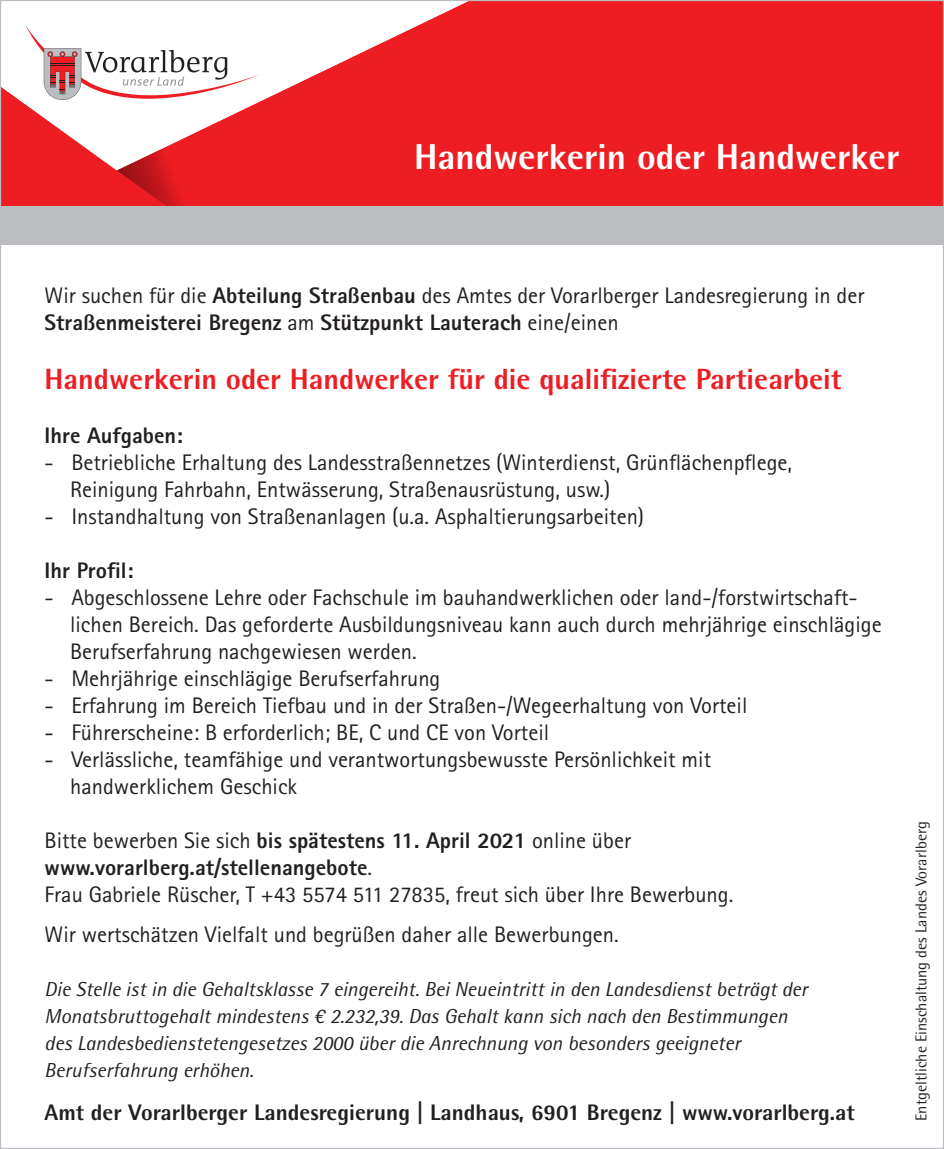
<style>
.page{position:relative;width:944px;height:1149px;background:#fff}
.page>*{position:absolute;margin:0;border:0;box-sizing:border-box;transform-origin:0 0}
.t1{font:800 36px "Rotis Semi Sans Pro";color:#fff}
.t2{font:800 29.25px "Rotis Semi Sans Pro";color:#ee1d23}
.t3{font:22.5px/27px "Rotis Sans Serif Pro";color:#231f20}
.t4{font:800 22.5px "Rotis Semi Sans Pro";color:#231f20}
.t5{font:800 22.5px "Rotis Sans Serif Pro";color:#231f20}
.t6{font:italic 20.25px/27px "Rotis Semi Sans Pro";color:#231f20}
.t7{font:15.75px "Rotis Semi Sans Pro";color:#231f20}
.s1{font-weight:800}
.s2{font-family:"Rotis Semi Sans Pro"}
</style>
<div class="page">
<div style="left:0;top:0;width:944px;height:209px;background:#ee1d23"></div>
<svg style="left:2px;top:2px;width:465px;height:168px"></svg>
<svg style="left:117px;top:113px;width:118px;height:132px"></svg>
<svg style="left:26px;top:26px;width:233px;height:74px;background:#ebdede"></svg>
<div style="left:0;top:206px;width:944px;height:38px;background:#bcbdc0"></div>
<h1 class="t1" style="left:414px;top:134px;width:487px">Handwerkerin oder Handwerker</h1>
<p class="t3" style="left:45px;top:282px;width:821px">Wir suchen für die <span class="s1">Abteilung Straßenbau</span> des Amtes der Vorarlberger Landesregierung in der<br><span class="s1">Straßenmeisterei Bregenz</span> am <span class="s1">Stützpunkt Lauterach</span> eine/einen</p>
<h2 class="t2" style="left:45px;top:360px;width:798px">Handwerkerin oder Handwerker für die qualifizierte Partiearbeit</h2>
<p class="t5" style="left:45px;top:420px;width:140px">Ihre Aufgaben:</p>
<p class="t3" style="left:70px;top:448px;width:723px;text-indent:-25px"><span class="s2">-</span> Betriebliche Erhaltung des Landesstraßennetzes (Winterdienst, Grünflächenpflege,<br>Reinigung Fahrbahn, Entwässerung, Straßenausrüstung, usw.)</p>
<p class="t3" style="left:45px;top:502px;width:601px"><span class="s2">-</span> Instandhaltung von Straßenanlagen (u.a. Asphaltierungsarbeiten)</p>
<p class="t5" style="left:45px;top:555px;width:90px">Ihr Profil:</p>
<p class="t3" style="left:70px;top:583px;width:813px;text-indent:-26px"><span class="s2">-</span> Abgeschlossene Lehre oder Fachschule im bauhandwerklichen oder land-/forstwirtschaft&shy;lichen Bereich. Das geforderte Ausbildungsniveau kann auch durch mehrjährige einschlägige<br>Berufserfahrung nachgewiesen werden.</p>
<p class="t3" style="left:45px;top:664px;width:397px"><span class="s2">-</span> Mehrjährige einschlägige Berufserfahrung</p>
<p class="t3" style="left:45px;top:691px;width:704px"><span class="s2">-</span> Erfahrung im Bereich Tiefbau und in der Straßen-/Wegeerhaltung von Vorteil</p>
<p class="t3" style="left:45px;top:718px;width:506px"><span class="s2">-</span> Führerscheine: B erforderlich; BE, C und CE von Vorteil</p>
<p class="t3" style="left:70px;top:745px;width:643px;text-indent:-26px"><span class="s2">-</span> Verlässliche, teamfähige und verantwortungsbewusste Persönlichkeit mit handwerklichem Geschick</p>
<p class="t3" style="left:45px;top:826px;width:690px">Bitte bewerben Sie sich <span class="s1">bis spätestens 11. April 2021</span> online über <span class="s1">www.vorarlberg.at/stellenangebote</span>.<br>Frau Gabriele Rüscher, T +43 5574 511 27835, freut sich über Ihre Bewerbung.</p>
<p class="t3" style="left:45px;top:920px;width:575px">Wir wertschätzen Vielfalt und begrüßen daher alle Bewerbungen.</p>
<p class="t6" style="left:45px;top:975px;width:765px">Die Stelle ist in die Gehaltsklasse 7 eingereiht. Bei Neueintritt in den Landesdienst beträgt der Monatsbruttogehalt mindestens € 2.232,39. Das Gehalt kann sich nach den Bestimmungen des Landesbedienstetengesetzes 2000 über die Anrechnung von besonders geeigneter Berufserfahrung erhöhen.</p>
<p class="t4" style="left:45px;top:1097px;width:812px">Amt der Vorarlberger Landesregierung | Landhaus, 6901 Bregenz | www.vorarlberg.at</p>
<p class="t7" style="left:912px;top:1120px;width:301px;rotate:-90deg">Entgeltliche Einschaltung des Landes Vorarlberg</p>
</div>
